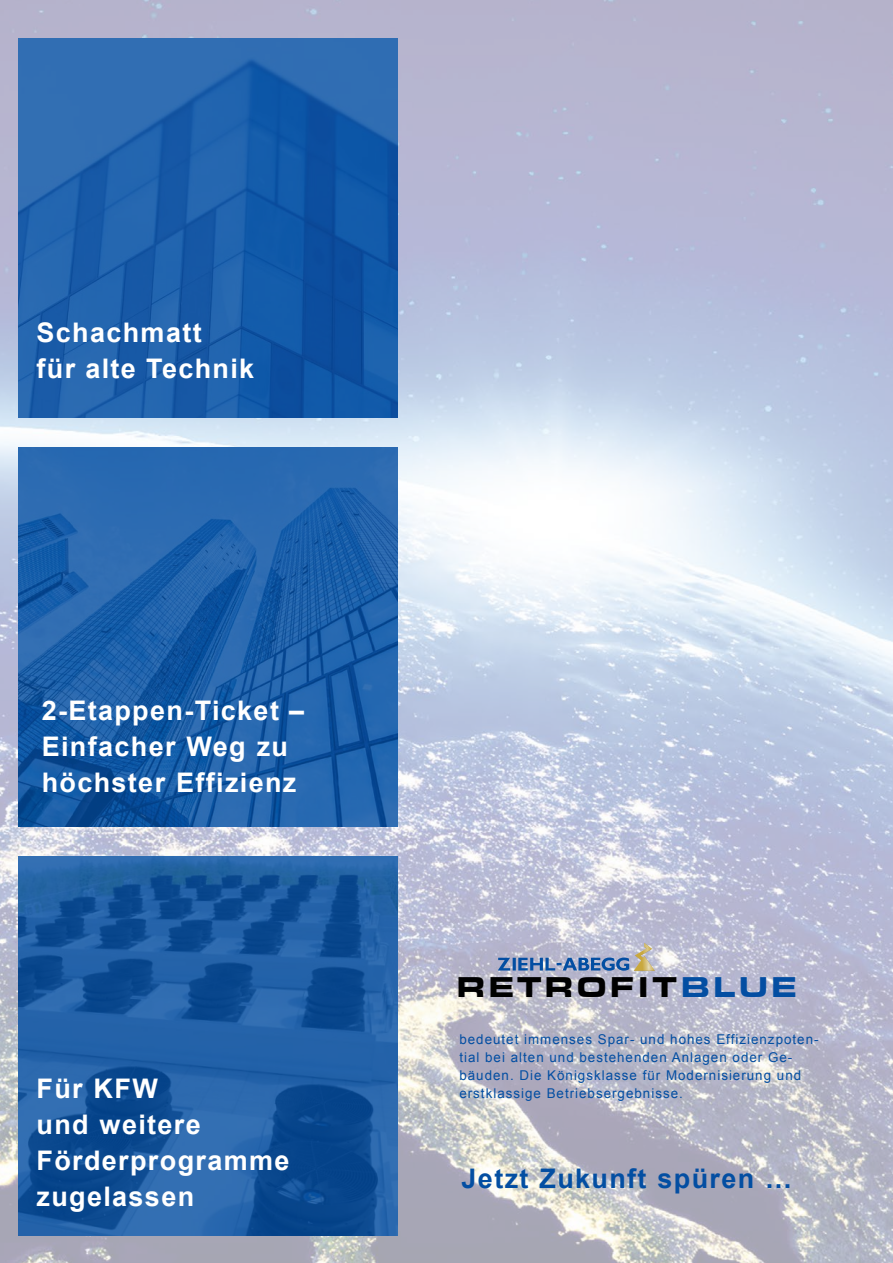
<style>
.page{position:relative;width:893px;height:1263px;background:#fff}
.page>*{position:absolute;margin:0;border:0;box-sizing:border-box;transform-origin:0 0}
.t1{font:900 29.55px "Eurostile Ext";letter-spacing:.075em;color:#000}
.t2{font:700 27px/36px "Arial";letter-spacing:.05em;color:#fff}
.t3{font:700 27px "Arial";letter-spacing:.05em;color:#034ea2}
.CB_AF_SubTitle{font:13.5px/18px "Arial";letter-spacing:.075em;color:#034ea2}
.s1{color:#034ea2}
</style>
<div class="page">
<img style="left:0;top:0;width:893px;height:1263px">
<svg style="left:498px;top:943px;width:157px;height:29px;background:#9ba7c1"></svg>
<img style="left:18px;top:856px;width:380px;height:379px">
<img style="left:18px;top:447px;width:380px;height:380px">
<img style="left:18px;top:38px;width:380px;height:380px">
<p class="t2" style="left:36px;top:315px;width:167px">Schachmatt</p>
<p class="t2" style="left:36px;top:351px;width:219px">für alte Technik</p>
<p class="t2" style="left:42px;top:693px;width:264px">2-Etappen-Ticket –</p>
<p class="t2" style="left:42px;top:729px;width:248px">Einfacher Weg zu</p>
<p class="t2" style="left:42px;top:765px;width:256px">höchster Effizienz</p>
<p class="t2" style="left:36px;top:1071px;width:123px">Für KFW</p>
<p class="t2" style="left:36px;top:1107px;width:254px">und weitere<br>Förderprogramme</p>
<p class="t2" style="left:36px;top:1179px;width:159px">zugelassen</p>
<p class="t1" style="left:456px;top:965px;width:342px">RETROFIT<span class="s1">BLUE</span></p>
<p class="CB_AF_SubTitle" style="left:459px;top:1030px;width:361px">bedeutet immenses Spar- und hohes Effizienzpoten&shy;tial bei alten und bestehenden Anlagen oder Ge&shy;bäuden. Die Königsklasse für Modernisierung und erstklassige Betriebsergebnisse.</p>
<p class="t3" style="left:462px;top:1161px;width:332px">Jetzt Zukunft spüren …</p>
</div>
